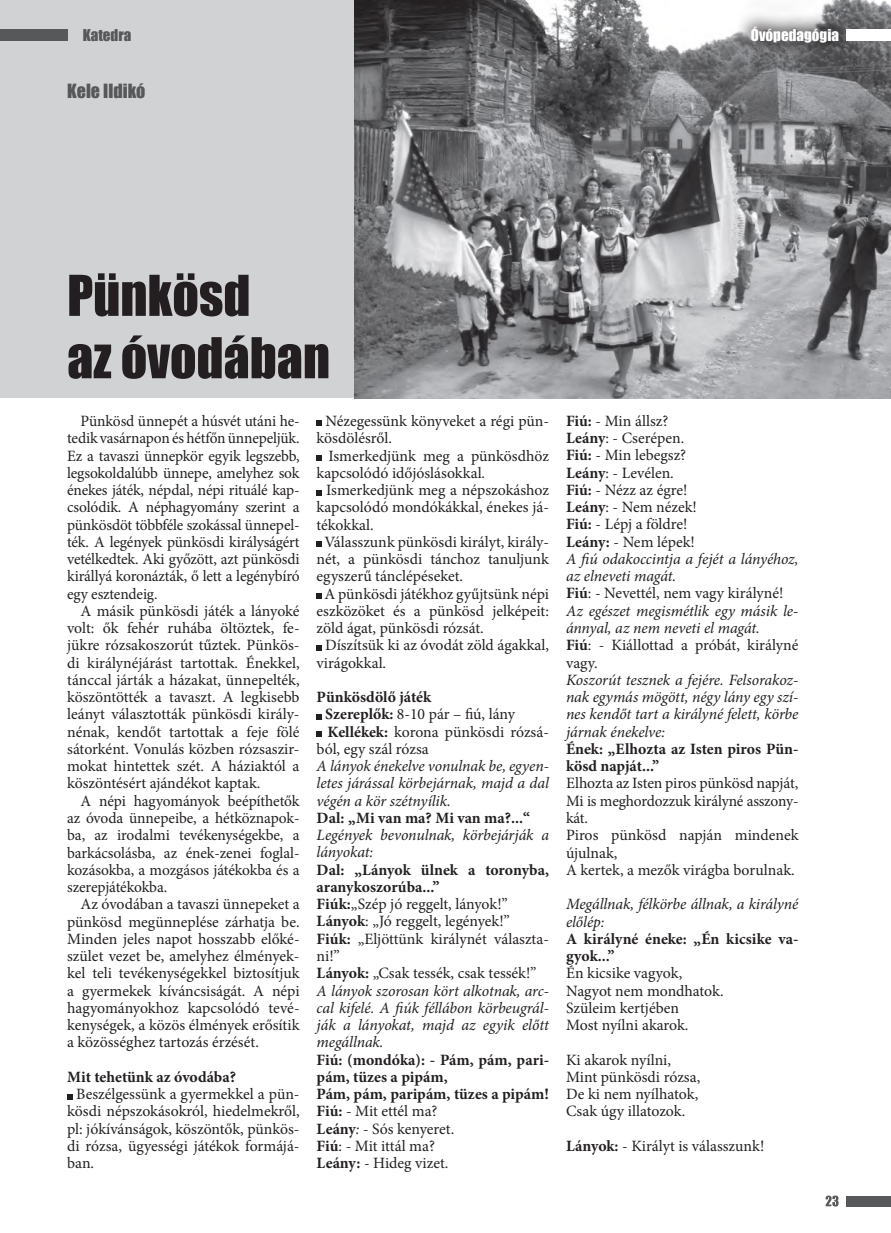
<style>
.page{position:relative;width:891px;height:1233px;background:#fff}
.page>*{position:absolute;margin:0;border:0;box-sizing:border-box;transform-origin:0 0}
.t1{font:51.9px/62.4px "Impact";color:#231f20}
.t2{font:18px "Impact";color:#57585a}
.t3{font:15.75px/17.2px "Minion Pro";color:#231f20}
.t4{font:italic 15.75px/17.2px "Minion Pro";letter-spacing:-.01em;color:#231f20}
.t5{font:700 15.75px/17.2px "Minion Pro";color:#231f20}
.t6{font:15px "Impact";color:#fff}
.t7{font:15px "Impact";color:#57585a}
.s1{font-weight:700}
.s2{font-weight:700;font-style:normal}
.s3{font-style:normal}
.s4{font-weight:400}
.s5{font-weight:400;font-style:italic}
.s6{font-style:italic}
</style>
<div class="page">
<div style="left:0;top:0;width:355px;height:398px;background:#d1d2d4"></div>
<img style="left:355px;top:0;width:536px;height:398px">
<div style="left:733px;top:9px;width:124px;height:51px;background:#231f20;opacity:.75"></div>
<div style="left:846px;top:29px;width:45px;height:12px;background:#fff"></div>
<div style="left:0;top:29px;width:67px;height:12px;background:#57585a"></div>
<svg style="left:826px;top:1195px;width:13px;height:11px"></svg>
<div style="left:846px;top:1195px;width:45px;height:11px;background:#57585a"></div>
<svg style="left:67px;top:1094px;width:5px;height:5px"></svg>
<svg style="left:317px;top:421px;width:5px;height:5px"></svg>
<svg style="left:317px;top:455px;width:5px;height:5px"></svg>
<svg style="left:317px;top:490px;width:5px;height:5px"></svg>
<svg style="left:317px;top:541px;width:5px;height:6px"></svg>
<svg style="left:317px;top:593px;width:5px;height:5px"></svg>
<svg style="left:317px;top:645px;width:5px;height:5px"></svg>
<svg style="left:317px;top:714px;width:5px;height:5px"></svg>
<svg style="left:317px;top:731px;width:5px;height:5px"></svg>
<p class="t7" style="left:83px;top:23px;width:50px">Katedra</p>
<p class="t6" style="left:751px;top:23px;width:90px">Óvópedagógia</p>
<p class="t2" style="left:67px;top:77px;width:80px">Kele Ildikó</p>
<h1 class="t1" style="left:67px;top:263px;width:264px">Pünkösd<br>az óvodában</h1>
<p class="t3" style="left:67px;top:412px;width:234px;text-align:justify;text-indent:14px">Pünkösd ünnepét a húsvét utáni he&shy;tedik vasárnapon és hétfőn ünnepeljük.<br>Ez a tavaszi ünnepkör egyik legszebb, legsokoldalúbb ünnepe, amelyhez sok énekes játék, népdal, népi rituálé kap&shy;csolódik. A néphagyomány szerint a pünkösdöt többféle szokással ünnepel&shy;ték. A legények pünkösdi királyságért vetélkedtek. Aki győzött, azt pünkösdi királlyá koronázták, ő lett a legénybíró egy esztendeig.</p>
<p class="t3" style="left:67px;top:602px;width:234px;text-align:justify;text-indent:13px">A másik pünkösdi játék a lányoké volt: ők fehér ruhába öltöztek, fe&shy;jükre rózsakoszorút tűztek. Pünkös&shy;di királynéjárást tartottak. Énekkel, tánccal járták a házakat, ünnepelték, köszöntötték a tavaszt. A legkisebb leányt választották pünkösdi király&shy;nénak, kendőt tartottak a feje fölé sátorként. Vonulás közben rózsaszir&shy;mokat hintettek szét. A háziaktól a köszöntésért ajándékot kaptak.</p>
<p class="t3" style="left:67px;top:792px;width:234px;text-align:justify;text-indent:14px">A népi hagyományok beépíthetők az óvoda ünnepeibe, a hétköznapok&shy;ba, az irodalmi tevékenységekbe, a barkácsolásba, az ének-zenei foglal&shy;kozásokba, a mozgásos játékokba és a szerepjátékokba.</p>
<p class="t3" style="left:67px;top:895px;width:234px;text-align:justify;text-indent:13px">Az óvodában a tavaszi ünnepeket a pünkösd megünneplése zárhatja be.<br>Minden jeles napot hosszabb előké&shy;szület vezet be, amelyhez élmények&shy;kel teli tevékenységekkel biztosítjuk a gyermekek kíváncsiságát. A népi hagyományokhoz kapcsolódó tevé&shy;kenységek, a közös élmények erősítik a közösséghez tartozás érzését.</p>
<p class="t5" style="left:67px;top:1067px;width:170px">Mit tehetünk az óvodába?</p>
<p class="t3" style="left:67px;top:1085px;width:234px;text-align:justify;text-indent:9px">Beszélgessünk a gyermekkel a pün&shy;kösdi népszokásokról, hiedelmekről, pl: jókívánságok, köszöntők, pünkös&shy;di rózsa, ügyességi játékok formájá&shy;ban.</p>
<p class="t3" style="left:317px;top:412px;width:234px;text-indent:9px">Nézegessünk könyveket a régi pün&shy;kösdölésről.</p>
<p class="t3" style="left:317px;top:447px;width:234px;text-indent:12px">Ismerkedjünk meg a pünkösdhöz kapcsolódó időjóslásokkal.</p>
<p class="t3" style="left:326px;top:481px;width:224px">Ismerkedjünk meg a népszokáshoz</p>
<p class="t3" style="left:317px;top:498px;width:234px">kapcsolódó mondókákkal, énekes já-</p>
<p class="t3" style="left:317px;top:516px;width:59px">tékokkal.</p>
<p class="t3" style="left:324px;top:533px;width:226px">Válasszunk pünkösdi királyt, király-</p>
<p class="t3" style="left:317px;top:550px;width:234px">nét, a pünkösdi tánchoz tanuljunk</p>
<p class="t3" style="left:317px;top:567px;width:148px">egyszerű tánclépéseket.</p>
<p class="t3" style="left:324px;top:585px;width:226px">A pünkösdi játékhoz gyűjtsünk népi</p>
<p class="t3" style="left:317px;top:602px;width:234px">eszközöket és a pünkösd jelképeit:</p>
<p class="t3" style="left:317px;top:619px;width:169px">zöld ágat, pünkösdi rózsát.</p>
<p class="t3" style="left:325px;top:636px;width:225px">Díszítsük ki az óvodát zöld ágakkal,</p>
<p class="t3" style="left:317px;top:654px;width:71px">virágokkal.</p>
<p class="t5" style="left:317px;top:688px;width:116px">Pünkösdölő játék</p>
<p class="t3" style="left:325px;top:705px;width:191px"><span class="s1">Szereplők:</span> 8-10 pár – fiú, lány</p>
<p class="t3" style="left:328px;top:723px;width:223px"><span class="s1">Kellékek:</span> korona pünkösdi rózsá-</p>
<p class="t3" style="left:317px;top:740px;width:114px">ból, egy szál rózsa</p>
<p class="t4" style="left:317px;top:757px;width:234px;text-align:justify">A lányok énekelve vonulnak be, egyen&shy;letes járással körbejárnak, majd a dal végén a kör szétnyílik.</p>
<p class="t5" style="left:317px;top:809px;width:215px">Dal: „Mi van ma? Mi van ma?...“</p>
<p class="t4" style="left:317px;top:826px;width:234px">Legények bevonulnak, körbejárják a lányokat:</p>
<p class="t4" style="left:317px;top:861px;width:234px"><span class="s2">Dal: „Lányok ülnek a toronyba, aranykoszorúba...”<br>Fiúk:</span><span class="s3">„Szép jó reggelt, lányok!”<br></span><span class="s2">Lányok</span><span class="s3">: „Jó reggelt, legények!”<br></span><span class="s2">Fiúk:</span> <span class="s3">„Eljöttünk királynét választa&shy;ni!”<br></span><span class="s2">Lányok:</span> <span class="s3">„Csak tessék, csak tessék!”<br></span>A lányok szorosan kört alkotnak, arc&shy;cal kifelé. A fiúk féllábon körbeugrál&shy;ják a lányokat, majd az egyik előtt megállnak.</p>
<p class="t5" style="left:317px;top:1050px;width:234px">Fiú: (mondóka): - Pám, pám, pari&shy;pám, tüzes a pipám,<br>Pám, pám, paripám, tüzes a pipám!<br>Fiú: <span class="s4">- Mit ettél ma?<br></span>Leány<span class="s5">: -</span> <span class="s4">Sós kenyeret.<br></span>Fiú<span class="s4">: - Mit ittál ma?<br></span>Leány: <span class="s4">- Hideg vizet.</span></p>
<p class="t3" style="left:566px;top:412px;width:234px"><span class="s1">Fiú:</span> - Min állsz?<br><span class="s1">Leány</span>: - Cserépen.<br><span class="s1">Fiú:</span> - Min lebegsz?<br><span class="s1">Leány</span>: - Levélen.<br><span class="s1">Fiú:</span> - Nézz az égre!<br><span class="s1">Leány</span>: - Nem nézek!<br><span class="s1">Fiú:</span> - Lépj a földre!<br><span class="s1">Leány:</span> - Nem lépek!<br><span class="s6">A fiú odakoccintja a fejét a lányéhoz, az elneveti magát.<br></span><span class="s1">Fiú</span>: - Nevettél, nem vagy királyné!<br><span class="s6">Az egészet megismétlik egy másik le&shy;ánnyal, az nem neveti el magát.<br></span><span class="s1">Fiú</span>: - Kiállottad a próbát, királyné vagy.</p>
<p class="t4" style="left:566px;top:671px;width:234px;text-align:justify">Koszorút tesznek a fejére. Felsorakoz&shy;nak egymás mögött, négy lány egy szí&shy;nes kendőt tart a királyné felett, körbe járnak énekelve:</p>
<p class="t5" style="left:566px;top:740px;width:234px">Ének: „Elhozta az Isten piros Pün&shy;kösd napját...”</p>
<p class="t3" style="left:566px;top:774px;width:234px">Elhozta az Isten piros pünkösd napját,<br>Mi is meghordozzuk királyné asszony&shy;kát.<br>Piros pünkösd napján mindenek újulnak,<br>A kertek, a mezők virágba borulnak.</p>
<p class="t4" style="left:566px;top:895px;width:234px">Megállnak, félkörbe állnak, a királyné előlép:</p>
<p class="t5" style="left:566px;top:929px;width:234px">A királyné éneke: „Én kicsike va&shy;gyok...”</p>
<p class="t3" style="left:566px;top:964px;width:159px">Én kicsike vagyok,<br>Nagyot nem mondhatok.<br>Szüleim kertjében<br>Most nyílni akarok.</p>
<p class="t3" style="left:566px;top:1050px;width:136px">Ki akarok nyílni,<br>Mint pünkösdi rózsa,<br>De ki nem nyílhatok,<br>Csak úgy illatozok.</p>
<p class="t3" style="left:566px;top:1137px;width:200px"><span class="s1">Lányok:</span> - Királyt is válasszunk!</p>
</div>
